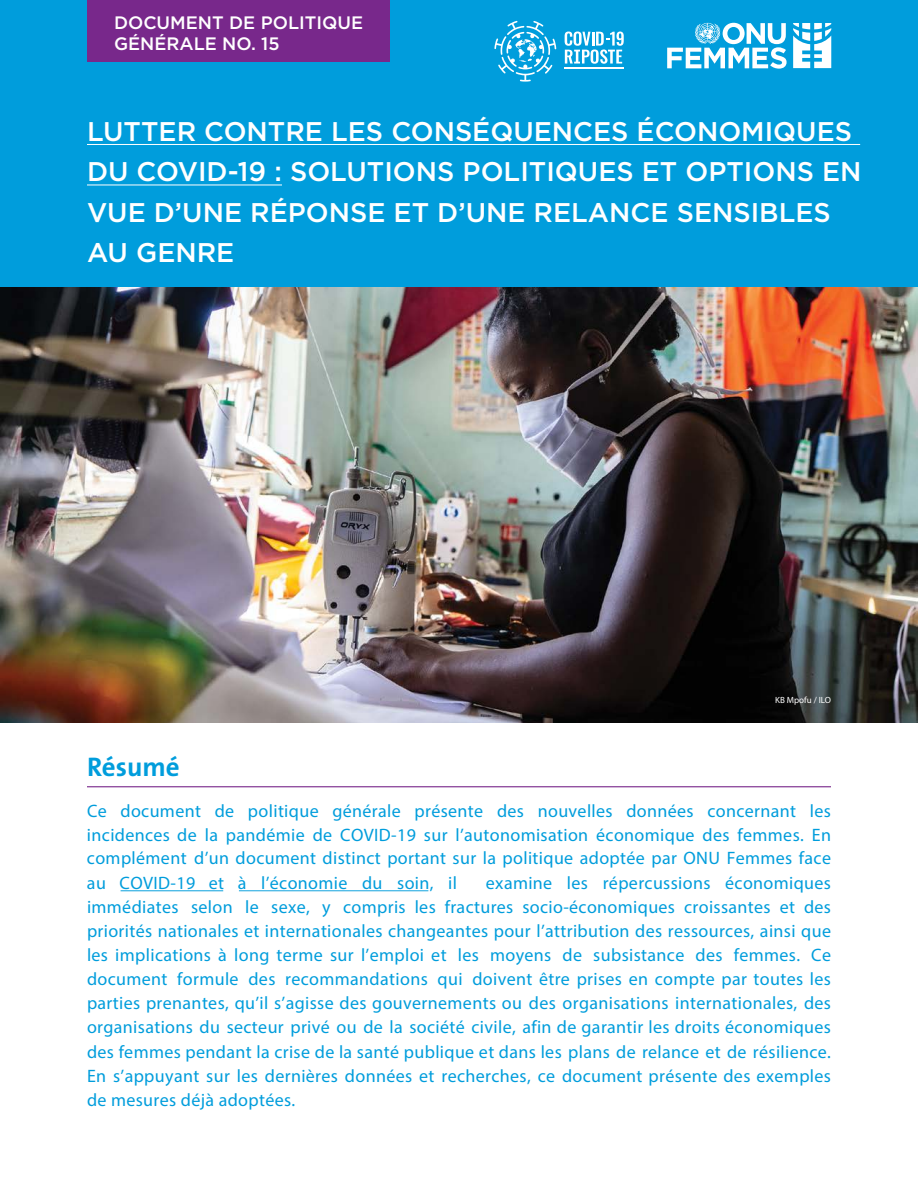
<style>
.page{position:relative;width:918px;height:1188px;background:#fff}
.page>*{position:absolute;margin:0;border:0;box-sizing:border-box;transform-origin:0 0}
.t1{font:500 27px/40.5px "Gotham";color:#fff}
.t2{font:700 27px "The Sans";color:#009ddc}
.t3{font:18px/24px "Myriad Pro";letter-spacing:.02em;color:#009ddc;text-align:justify}
.t4{font:500 18px/21px "Gotham";color:#fff}
.t5{font:9px "Myriad Pro";color:#fff}
</style>
<div class="page">
<hr style="left:87px;top:786px;width:744px;height:1px;background:#78288b">
<hr style="left:239px;top:891px;width:189px;height:1px;background:#009ddc">
<hr style="left:121px;top:891px;width:102px;height:1px;background:#009ddc">
<div style="left:0;top:0;width:918px;height:288px;background:#009ddc"></div>
<svg style="left:667px;top:22px;width:120px;height:47px"></svg>
<svg style="left:793px;top:23px;width:38px;height:45px"></svg>
<hr style="left:87px;top:144px;width:773px;height:1px;background:#fff">
<hr style="left:87px;top:185px;width:195px;height:1px;background:#fff">
<img style="left:0;top:288px;width:918px;height:435px">
<svg style="left:494px;top:21px;width:62px;height:61px"></svg>
<svg style="left:565px;top:32px;width:59px;height:37px"></svg>
<div style="left:87px;top:0;width:303px;height:61px;background:#78288b"></div>
<p class="t4" style="left:114px;top:12px;width:251px">DOCUMENT DE POLITIQUE<br>GÉNÉRALE NO. 15</p>
<h1 class="t1" style="left:87px;top:111px;width:776px">LUTTER CONTRE LES CONSÉQUENCES ÉCONOMIQUES DU COVID-19 : SOLUTIONS POLITIQUES ET OPTIONS EN VUE D’UNE RÉPONSE ET D’UNE RELANCE SENSIBLES AU GENRE</h1>
<p class="t5" style="left:775px;top:694px;width:57px">KB Mpofu / ILO</p>
<h1 class="t2" style="left:87px;top:744px;width:94px">Résumé</h1>
<p class="t3" style="left:87px;top:799px;width:746px">Ce document de politique générale présente des nouvelles données concernant les incidences de la pandémie de COVID-19 sur l’autonomisation économique des femmes. En complément d’un document distinct portant sur la politique adoptée par ONU Femmes face au COVID-19 et à l’économie du soin, il</p>
<p class="t3" style="left:87px;top:871px;width:746px;text-indent:399px">examine les répercussions économiques immédiates selon le sexe, y compris les fractures socio-économiques croissantes et des priorités nationales et internationales changeantes pour l’attribution des ressources, ainsi que les implications à long terme sur l’emploi et les moyens de subsistance des femmes. Ce document formule des recommandations qui doivent être prises en compte par toutes les parties prenantes, qu’il s’agisse des gouvernements ou des organisations internationales, des organisations du secteur privé ou de la société civile, afin de garantir les droits économiques des femmes pendant la crise de la santé publique et dans les plans de relance et de résilience.<br>En s’appuyant sur les dernières données et recherches, ce document présente des exemples de mesures déjà adoptées.</p>
</div>
